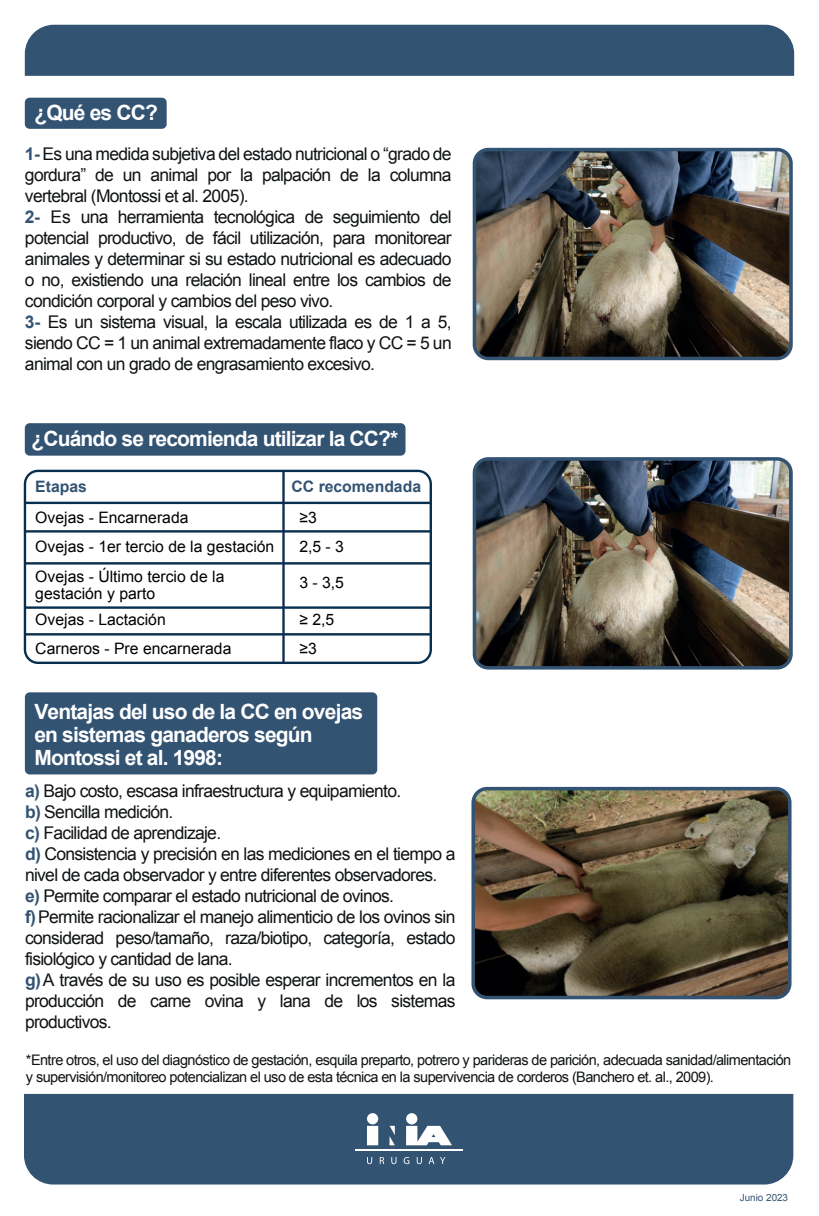
<style>
.page{position:relative;width:819px;height:1216px;background:#fff}
.page>*{position:absolute;margin:0;border:0;box-sizing:border-box;transform-origin:0 0}
.t1{font:700 21px/22.8px "Arial";letter-spacing:-.04em;color:#fff}
.t2{font:17.5px/21px "Arial";letter-spacing:-.04em;color:#101315}
.t3{font:15.75px/29.1px "Arial";color:#000001}
.t4{font:700 15.75px "Arial";color:#335373}
.t5{font:14.53px/17.5px "Arial";letter-spacing:-.04em;color:#101315}
.t6{font:9.8px "Arial";color:#335373}
.s1{font-weight:700;color:#335373}
</style>
<div class="page">
<div style="left:25px;top:98px;width:142px;height:31px;background:#335373;border-radius:5px"></div>
<div style="left:24px;top:1093px;width:769px;height:91px;background:#335373"></div>
<hr style="left:355px;top:1148px;width:108px;height:2px;background:#fff">
<svg style="left:367px;top:1156px;width:5px;height:8px"></svg>
<svg style="left:380px;top:1156px;width:4px;height:7px"></svg>
<svg style="left:391px;top:1156px;width:5px;height:8px"></svg>
<svg style="left:403px;top:1156px;width:6px;height:8px"></svg>
<svg style="left:416px;top:1156px;width:6px;height:8px"></svg>
<svg style="left:428px;top:1156px;width:6px;height:7px"></svg>
<svg style="left:440px;top:1156px;width:5px;height:7px"></svg>
<svg style="left:367px;top:1113px;width:85px;height:32px"></svg>
<div style="left:25px;top:25px;width:769px;height:51px;background:#335373"></div>
<div style="left:24px;top:469px;width:408px;height:195px;border:2px solid #092f4e;border-radius:13px"></div>
<hr style="left:25px;top:633px;width:406px;height:2px;background:#092f4e">
<hr style="left:25px;top:606px;width:406px;height:2px;background:#092f4e">
<hr style="left:25px;top:562px;width:406px;height:2px;background:#092f4e">
<hr style="left:25px;top:530px;width:406px;height:2px;background:#092f4e">
<hr style="left:25px;top:501px;width:406px;height:3px;background:#092f4e">
<hr style="left:282px;top:471px;width:3px;height:191px;background:#0d2d50">
<div style="left:25px;top:423px;width:380px;height:32px;background:#335373;border-radius:5px"></div>
<div style="left:25px;top:692px;width:352px;height:82px;background:#335373;border-radius:5px"></div>
<img style="left:477px;top:149px;width:314px;height:209px">
<div style="left:472px;top:148px;width:320px;height:212px;border:4px solid #335373;border-radius:14px"></div>
<img style="left:477px;top:460px;width:314px;height:207px">
<div style="left:472px;top:457px;width:320px;height:212px;border:4px solid #335373;border-radius:14px"></div>
<svg style="left:476px;top:791px;width:313px;height:206px"></svg>
<div style="left:471px;top:786px;width:320px;height:213px;border:4px solid #335373;border-radius:14px"></div>
<p class="t1" style="left:34px;top:102px;width:125px">¿Qué es CC?</p>
<p class="t2" style="left:25px;top:144px;width:428px"><span class="s1">1-</span> Es una medida subjetiva del estado nutricional o “grado de gordura” de un animal por la palpación de la columna vertebral (Montossi et al. 2005).<br><span class="s1">2-</span> Es una herramienta tecnológica de seguimiento del potencial productivo, de fácil utilización, para monitorear animales y determinar si su estado nutricional es adecuado o no, existiendo una relación lineal entre los cambios de condición corporal y cambios del peso vivo.<br><span class="s1">3-</span> Es un sistema visual, la escala utilizada es de 1 a 5, siendo CC = 1 un animal extremadamente flaco y CC = 5 un animal con un grado de engrasamiento excesivo.</p>
<p class="t1" style="left:31px;top:428px;width:368px">¿Cuándo se recomienda utilizar la CC?*</p>
<p class="t4" style="left:35px;top:476px;width:53px">Etapas</p>
<p class="t3" style="left:35px;top:503px;width:240px">Ovejas - Encarnerada<br>Ovejas - 1er tercio de la gestación<br>Ovejas - Último tercio de la</p>
<p class="t3" style="left:35px;top:580px;width:132px;line-height:25.7px">gestación y parto<br>Ovejas - Lactación</p>
<p class="t3" style="left:35px;top:634px;width:198px">Carneros - Pre encarnerada</p>
<p class="t4" style="left:291px;top:476px;width:131px">CC recomendada</p>
<p class="t3" style="left:299px;top:503px;width:46px">≥3<br>2,5 - 3</p>
<p class="t3" style="left:299px;top:568px;width:46px">3 - 3,5</p>
<p class="t3" style="left:299px;top:604px;width:36px">≥ 2,5 ≥3</p>
<p class="t1" style="left:34px;top:701px;width:330px">Ventajas del uso de la CC en ovejas en sistemas ganaderos según<br>Montossi et al. 1998:</p>
<p class="t2" style="left:25px;top:780px;width:432px"><span class="s1">a)</span> Bajo costo, escasa infraestructura y equipamiento.<br><span class="s1">b)</span> Sencilla medición.<br><span class="s1">c)</span> Facilidad de aprendizaje.<br><span class="s1">d)</span> Consistencia y precisión en las mediciones en el tiempo a nivel de cada observador y entre diferentes observadores. <span class="s1">e)</span> Permite comparar el estado nutricional de ovinos.<br><span class="s1">f)</span> Permite racionalizar el manejo alimenticio de los ovinos sin considerad peso/tamaño, raza/biotipo, categoría, estado fisiológico y cantidad de lana.<br><span class="s1">g)</span> A través de su uso es posible esperar incrementos en la producción de carne ovina y lana de los sistemas productivos.</p>
<p class="t5" style="left:26px;top:1050px;width:766px">*Entre otros, el uso del diagnóstico de gestación, esquila preparto, potrero y parideras de parición, adecuada sanidad/alimentación y supervisión/monitoreo potencializan el uso de esta técnica en la supervivencia de corderos (Banchero et. al., 2009).</p>
<p class="t6" style="left:739px;top:1191px;width:50px">Junio 2023</p>
</div>
